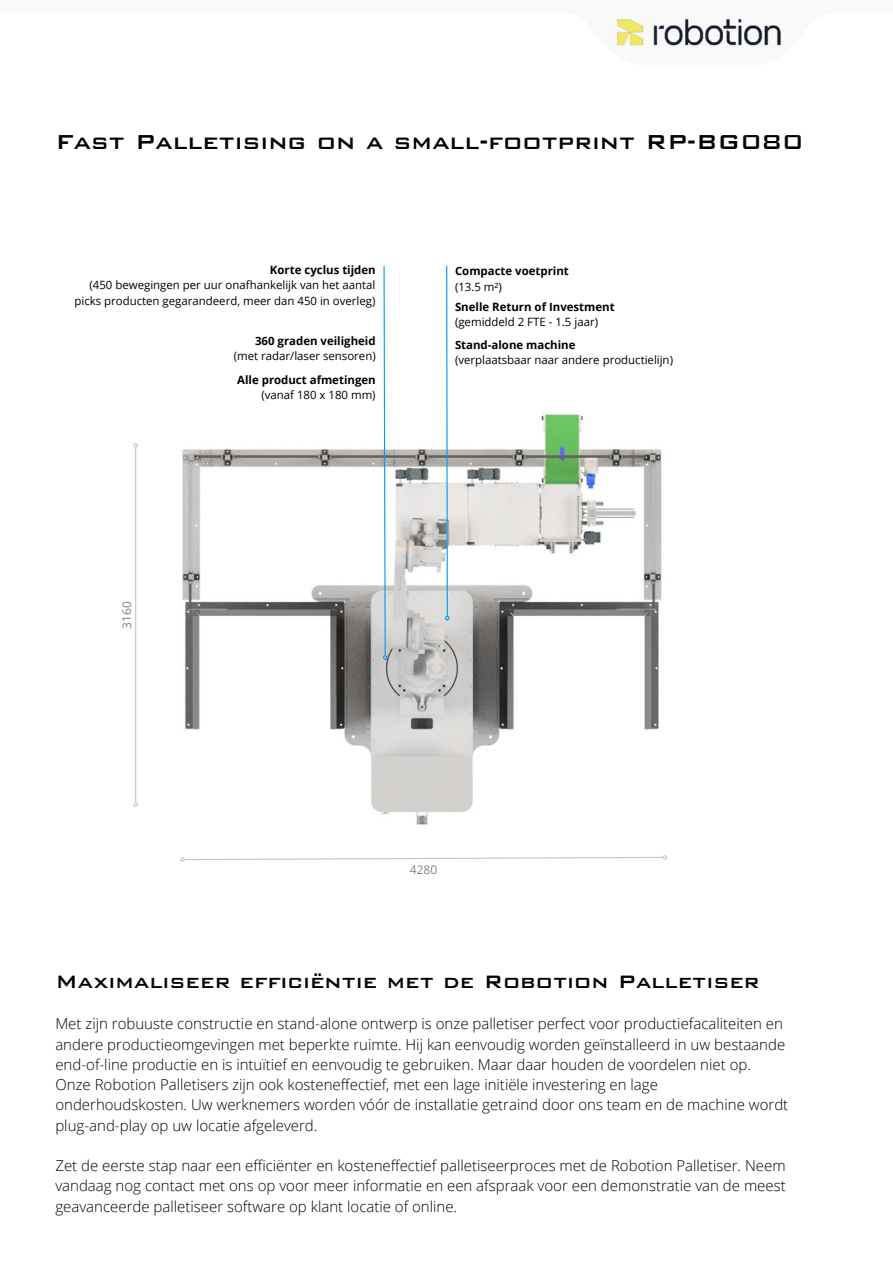
<style>
.page{position:relative;width:893px;height:1264px;background:#fff}
.page>*{position:absolute;margin:0;border:0;box-sizing:border-box;transform-origin:0 0}
.t1{font:500 27px "Bank Gothic BT";color:#000}
.t2{font:500 24px "Bank Gothic BT";color:#000}
.t3{font:300 15px/20.2px "Open Sans";color:#000}
.t4{font:12px "Open Sans";color:#818284}
.t5{font:11.4px/15.3px "Open Sans";color:#000;text-align:right}
.t6{font:700 11.4px "Open Sans";color:#000}
</style>
<div class="page">
<img style="left:134px;top:413px;width:528px;height:412px">
<svg style="left:445px;top:266px;width:4px;height:354px"></svg>
<svg style="left:383px;top:266px;width:4px;height:393px"></svg>
<svg style="left:180px;top:855px;width:486px;height:6px"></svg>
<hr style="left:135px;top:447px;width:1px;height:355px;background:#c5c5ca">
<svg style="left:133px;top:802px;width:5px;height:4px"></svg>
<svg style="left:133px;top:443px;width:5px;height:4px"></svg>
<img style="left:616px;top:18px;width:165px;height:28px">
<p class="t1" style="left:55px;top:127px;width:749px">Fast Palletising on a small-footprint RP-BG080</p>
<p class="t6" style="left:270px;top:262px;width:107px">Korte cyclus tijden</p>
<p class="t5" style="left:74px;top:277px;width:302px">(450 bewegingen per uur onafhankelijk van het aantal picks producten gegarandeerd, meer dan 450 in overleg)</p>
<p class="t6" style="left:255px;top:332px;width:122px">360 graden veiligheid</p>
<p class="t5" style="left:234px;top:348px;width:143px">(met radar/laser sensoren)</p>
<p class="t6" style="left:237px;top:372px;width:140px">Alle product afmetingen</p>
<p class="t5" style="left:261px;top:387px;width:116px">(vanaf 180 x 180 mm)</p>
<p class="t6" style="left:455px;top:263px;width:115px">Compacte voetprint</p>
<p class="t5" style="left:455px;top:278px;width:48px">(13.5 m²)</p>
<p class="t6" style="left:455px;top:298px;width:161px">Snelle Return of Investment</p>
<p class="t5" style="left:455px;top:314px;width:145px">(gemiddeld 2 FTE - 1.5 jaar)</p>
<p class="t6" style="left:455px;top:337px;width:122px">Stand-alone machine</p>
<p class="t5" style="left:455px;top:352px;width:219px">(verplaatsbaar naar andere productielijn)</p>
<p class="t4" style="left:118px;top:629px;width:29px;rotate:-90deg">3160</p>
<p class="t4" style="left:410px;top:861px;width:29px">4280</p>
<h3 class="t2" style="left:55px;top:968px;width:705px">Maximaliseer efficiëntie met de Robotion Palletiser</h3>
<p class="t3" style="left:55px;top:1013px;width:734px">Met zijn robuuste constructie en stand-alone ontwerp is onze palletiser perfect voor productiefacaliteiten en andere productieomgevingen met beperkte ruimte. Hij kan eenvoudig worden geïnstalleerd in uw bestaande end-of-line productie en is intuïtief en eenvoudig te gebruiken. Maar daar houden de voordelen niet op.<br>Onze Robotion Palletisers zijn ook kosteneffectief, met een lage initiële investering en lage onderhoudskosten. Uw werknemers worden vóór de installatie getraind door ons team en de machine wordt plug-and-play op uw locatie afgeleverd.</p>
<h2 class="t3" style="left:55px;top:1155px;width:731px;text-align:justify">Zet de eerste stap naar een efficiënter en kosteneffectief palletiseerproces met de Robotion Palletiser. Neem vandaag nog contact met ons op voor meer informatie en een afspraak voor een demonstratie van de meest geavanceerde palletiseer software op klant locatie of online.</h2>
</div>
